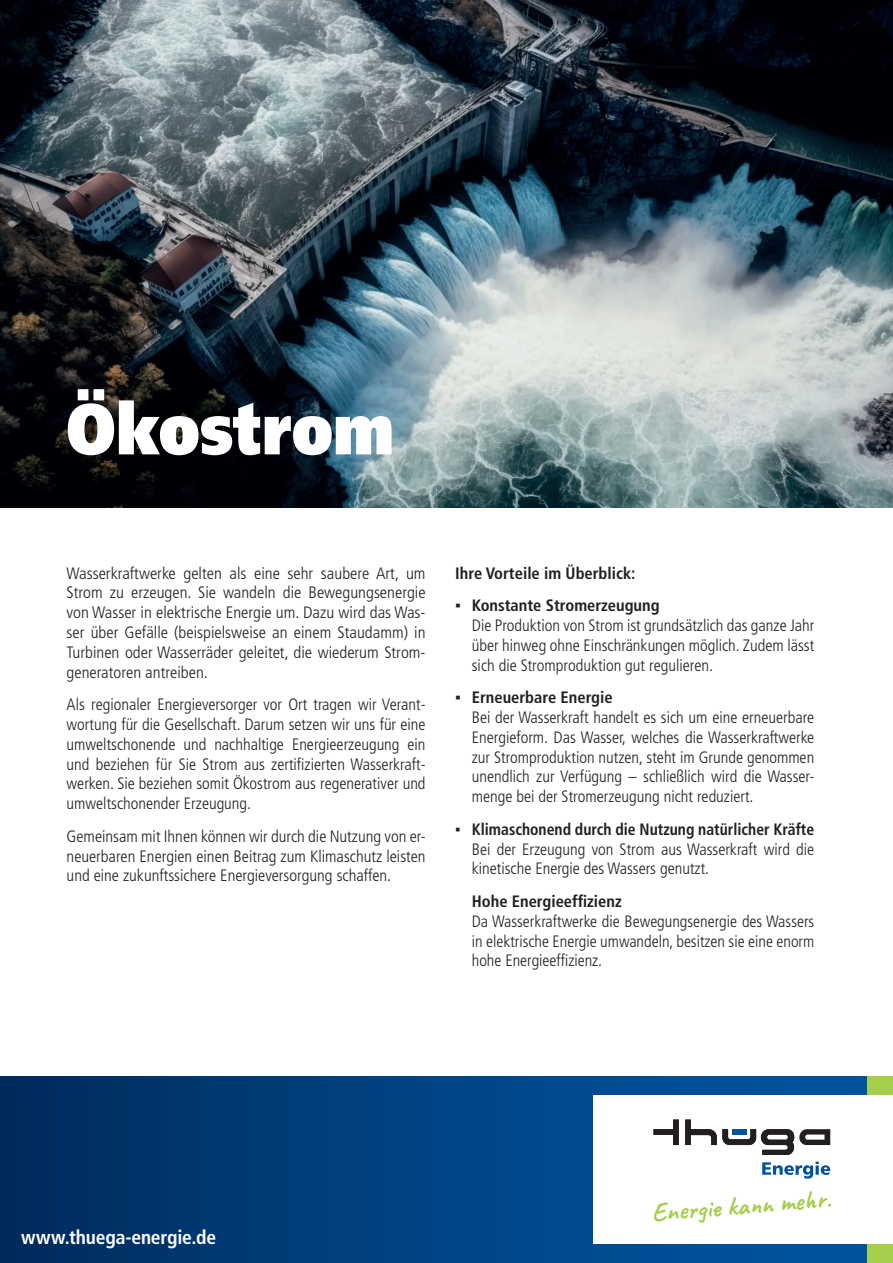
<style>
.page{position:relative;width:893px;height:1263px;background:#fff}
.page>*{position:absolute;margin:0;border:0;box-sizing:border-box;transform-origin:0 0}
.t1{font:900 71.85px "Frutiger LT Std";letter-spacing:.005em;color:#fff;scale:.83 1}
.t2{font:700 25.95px "Caveat";color:#a4ce4c}
.t3{font:700 condensed 19.5px "Frutiger LT Std";letter-spacing:-.01em;color:#fff}
.t4{font:300 condensed 16.5px/19.8px "Frutiger LT Std";color:#231f20;text-align:justify}
.t5{font:700 condensed 16.5px "Frutiger LT Std";color:#231f20}
.t6{font:700 condensed 16.5px "Frutiger LT Std";color:#231f20;scale:.95 1}
.s1{font-family:"Arial";font-weight:400;font-stretch:normal}
</style>
<div class="page">
<img style="left:0;top:0;width:893px;height:507px">
<div style="left:0;top:1076px;width:893px;height:187px;background:linear-gradient(to right,#002d60,#0159a5)"></div>
<div style="left:867px;top:1076px;width:26px;height:187px;background:#a4ce4c"></div>
<div style="left:594px;top:1096px;width:299px;height:148px;background:#fff"></div>
<svg style="left:653px;top:1119px;width:26px;height:26px"></svg>
<svg style="left:685px;top:1119px;width:145px;height:36px"></svg>
<svg style="left:762px;top:1162px;width:68px;height:16px"></svg>
<p class="t1" style="left:67px;top:385px;width:396px">Ökostrom</p>
<p class="t4" style="left:67px;top:563px;width:360px">Wasserkraftwerke gelten als eine sehr saubere Art, um Strom zu erzeugen. Sie wandeln die Bewegungsenergie von Wasser in elektrische Energie um. Dazu wird das Was&shy;ser über Gefälle (beispielsweise an einem Staudamm) in Turbinen oder Wasserräder geleitet, die wiederum Strom&shy;generatoren antreiben.</p>
<p class="t4" style="left:67px;top:695px;width:360px">Als regionaler Energieversorger vor Ort tragen wir Verant&shy;wortung für die Gesellschaft. Darum setzen wir uns für eine umweltschonende und nachhaltige Energieerzeugung ein und beziehen für Sie Strom aus zertifizierten Wasserkraft&shy;werken. Sie beziehen somit Ökostrom aus regenerativer und umweltschonender Erzeugung.</p>
<p class="t4" style="left:67px;top:826px;width:360px">Gemeinsam mit Ihnen können wir durch die Nutzung von er&shy;neuerbaren Energien einen Beitrag zum Klimaschutz leisten und eine zukunftssichere Energieversorgung schaffen.</p>
<p class="t5" style="left:455px;top:563px;width:182px">Ihre Vorteile im Überblick:</p>
<p class="t5" style="left:455px;top:596px;width:206px"><span class="s1">▪</span> Konstante Stromerzeugung</p>
<p class="t4" style="left:472px;top:616px;width:344px">Die Produktion von Strom ist grundsätzlich das ganze Jahr über hinweg ohne Einschränkungen möglich. Zudem lässt sich die Stromproduktion gut regulieren.</p>
<p class="t5" style="left:455px;top:688px;width:159px"><span class="s1">▪</span> Erneuerbare Energie</p>
<p class="t4" style="left:472px;top:708px;width:344px">Bei der Wasserkraft handelt es sich um eine erneuerbare Energieform. Das Wasser, welches die Wasserkraftwerke zur Stromproduktion nutzen, steht im Grunde genommen unendlich zur Verfügung – schließlich wird die Wasser&shy;menge bei der Stromerzeugung nicht reduziert.</p>
<p class="t6" style="left:455px;top:819px;width:379px"><span class="s1">▪</span> Klimaschonend durch die Nutzung natürlicher Kräfte</p>
<p class="t4" style="left:472px;top:839px;width:344px">Bei der Erzeugung von Strom aus Wasserkraft wird die kinetische Energie des Wassers genutzt.</p>
<p class="t5" style="left:472px;top:891px;width:151px">Hohe Energieeffizienz</p>
<p class="t4" style="left:472px;top:911px;width:344px">Da Wasserkraftwerke die Bewegungsenergie des Wassers in elektrische Energie umwandeln, besitzen sie eine enorm hohe Energieeffizienz.</p>
<p class="t3" style="left:21px;top:1225px;width:196px">www.thuega-energie.de</p>
<p class="t2" style="left:650px;top:1197px;width:181px;rotate:-5deg">Energie kann mehr.</p>
</div>
